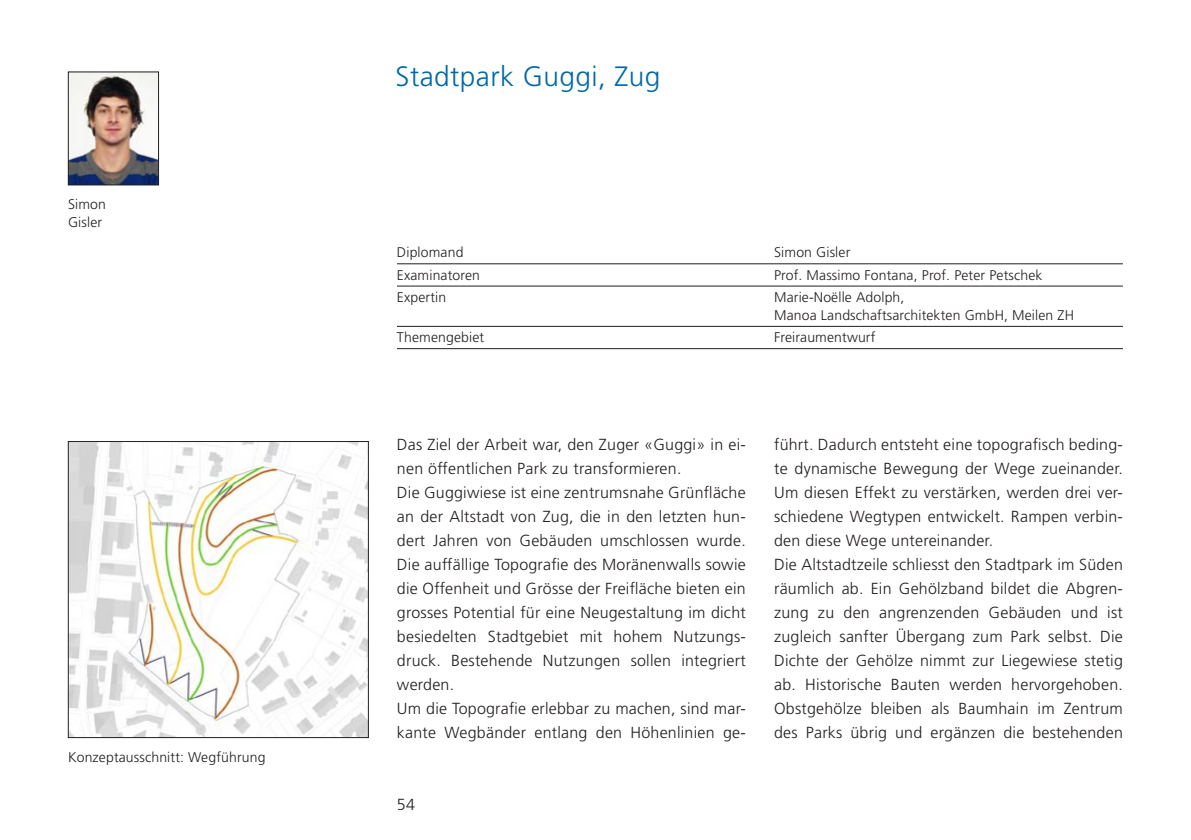
<style>
.page{position:relative;width:1191px;height:840px;background:#fff}
.page>*{position:absolute;margin:0;border:0;box-sizing:border-box;transform-origin:0 0}
.t1{font:300 28px "Frutiger";letter-spacing:.015em;color:#0068a5}
.t2{font:300 16px/24px "Frutiger";letter-spacing:.015em;color:#231f20}
.t3{font:300 14px/18px "Frutiger";letter-spacing:.01em;color:#231f20}
</style>
<div class="page">
<img style="left:70px;top:443px;width:297px;height:292px">
<div style="left:68px;top:441px;width:301px;height:296px;border:1px solid #231f20"></div>
<img style="left:70px;top:74px;width:87px;height:109px">
<div style="left:68px;top:72px;width:91px;height:113px;border:1px solid #231f20"></div>
<hr style="left:397px;top:263px;width:726px;height:1px;background:#231f20">
<hr style="left:397px;top:285px;width:726px;height:1px;background:#231f20">
<hr style="left:397px;top:326px;width:726px;height:1px;background:#231f20">
<hr style="left:397px;top:348px;width:726px;height:1px;background:#231f20">
<p class="t3" style="left:68px;top:195px;width:39px">Simon<br>Gisler</p>
<p class="t3" style="left:68px;top:747px;width:199px">Konzeptausschnitt: Wegführung</p>
<h1 class="t1" style="left:395px;top:61px;width:266px">Stadtpark Guggi, Zug</h1>
<p class="t3" style="left:397px;top:243px;width:68px">Diplomand</p>
<p class="t3" style="left:774px;top:243px;width:78px">Simon Gisler</p>
<p class="t3" style="left:397px;top:265px;width:84px">Examinatoren</p>
<p class="t3" style="left:774px;top:265px;width:270px">Prof. Massimo Fontana, Prof. Peter Petschek</p>
<p class="t3" style="left:397px;top:288px;width:51px">Expertin</p>
<p class="t3" style="left:774px;top:288px;width:301px">Marie-Noëlle Adolph,<br>Manoa Landschaftsarchitekten GmbH, Meilen ZH</p>
<p class="t3" style="left:397px;top:328px;width:89px">Themengebiet</p>
<p class="t3" style="left:774px;top:328px;width:103px">Freiraumentwurf</p>
<p class="t2" style="left:397px;top:431px;width:350px">Das Ziel der Arbeit war, den Zuger «Guggi» in ei&shy;nen öffentlichen Park zu transformieren.<br>Die Guggiwiese ist eine zentrumsnahe Grünfläche an der Altstadt von Zug, die in den letzten hun&shy;dert Jahren von Gebäuden umschlossen wurde.<br>Die auffällige Topografie des Moränenwalls sowie die Offenheit und Grösse der Freifläche bieten ein grosses Potential für eine Neugestaltung im dicht besiedelten Stadtgebiet mit hohem Nutzungs&shy;druck. Bestehende Nutzungen sollen integriert werden.<br>Um die Topografie erlebbar zu machen, sind mar&shy;kante Wegbänder entlang den Höhenlinien ge-</p>
<p class="t2" style="left:774px;top:431px;width:350px">führt. Dadurch entsteht eine topografisch beding&shy;te dynamische Bewegung der Wege zueinander.<br>Um diesen Effekt zu verstärken, werden drei ver&shy;schiedene Wegtypen entwickelt. Rampen verbin&shy;den diese Wege untereinander.<br>Die Altstadtzeile schliesst den Stadtpark im Süden räumlich ab. Ein Gehölzband bildet die Abgren&shy;zung zu den angrenzenden Gebäuden und ist zugleich sanfter Übergang zum Park selbst. Die Dichte der Gehölze nimmt zur Liegewiese stetig ab. Historische Bauten werden hervorgehoben.<br>Obstgehölze bleiben als Baumhain im Zentrum des Parks übrig und ergänzen die bestehenden</p>
<p class="t2" style="left:397px;top:791px;width:20px">54</p>
</div>
